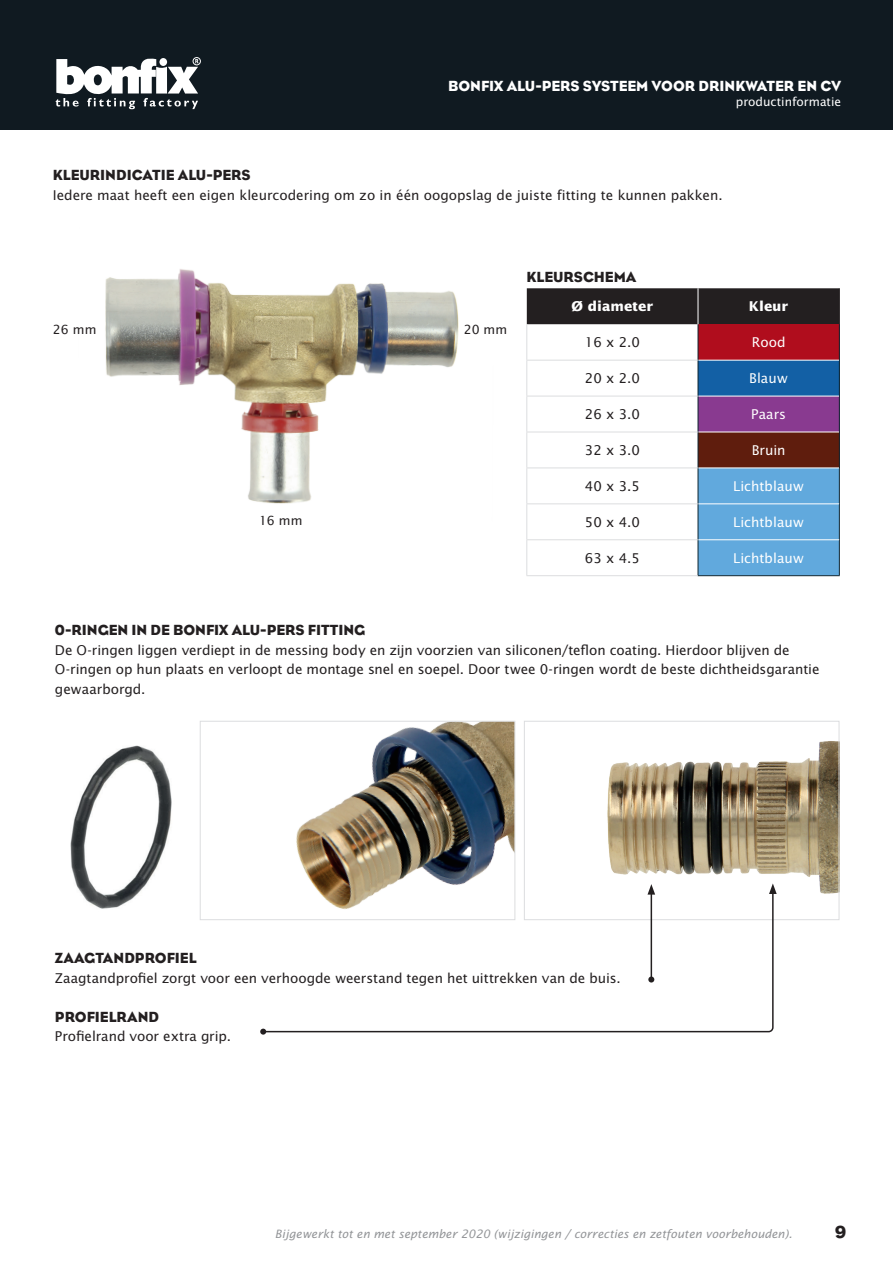
<style>
.page{position:relative;width:893px;height:1263px;background:#fff}
.page>*{position:absolute;margin:0;border:0;box-sizing:border-box;transform-origin:0 0}
.t1{font:18px "Eagle";color:#231f20}
.Teksttitel{font:15px "Eagle";color:#231f20}
.t2{font:15px "Eagle";color:#fff}
.Opsomming_dots{font:13.5px/19.5px "Lucida Sans Std";letter-spacing:-.005em;color:#231f20}
.Opsomming_dots-2{font:13.5px "Lucida Sans Std";color:#fff}
.t3{font:700 13.5px "Lucida Sans Std";color:#fff}
.Opsomming_dots-3{font:12.6px "Lucida Sans Std";color:#231f20}
.t4{font:12px "Lucida Sans Std";color:#fff}
.t5{font:italic 11.55px "Lucida Sans Std";color:#939598}
</style>
<div class="page">
<div style="left:0;top:0;width:893px;height:130px;background:#101a21"></div>
<svg style="left:56px;top:57px;width:145px;height:52px"></svg>
<img style="left:105px;top:269px;width:354px;height:235px">
<img style="left:296px;top:723px;width:217px;height:167px">
<img style="left:607px;top:741px;width:230px;height:153px">
<div style="left:524px;top:721px;width:315px;height:199px;border:1px solid #dcdddf"></div>
<div style="left:527px;top:288px;width:312px;height:36px;background:#231f20"></div>
<div style="left:698px;top:324px;width:141px;height:36px;background:#b00d1d"></div>
<div style="left:698px;top:360px;width:141px;height:36px;background:#1360a5"></div>
<div style="left:698px;top:396px;width:141px;height:36px;background:#893a90"></div>
<div style="left:698px;top:432px;width:141px;height:36px;background:#5f1d0d"></div>
<div style="left:699px;top:468px;width:140px;height:107px;background:#61a9dd"></div>
<hr style="left:698px;top:324px;width:1px;height:36px;background:#102631">
<hr style="left:839px;top:324px;width:1px;height:36px;background:#102631">
<hr style="left:698px;top:360px;width:1px;height:36px;background:#102631">
<hr style="left:839px;top:360px;width:1px;height:36px;background:#102631">
<hr style="left:698px;top:396px;width:1px;height:36px;background:#102631">
<hr style="left:839px;top:396px;width:1px;height:36px;background:#102631">
<hr style="left:698px;top:432px;width:1px;height:36px;background:#102631">
<hr style="left:839px;top:432px;width:1px;height:36px;background:#102631">
<hr style="left:698px;top:468px;width:1px;height:36px;background:#102631">
<hr style="left:839px;top:468px;width:1px;height:36px;background:#102631">
<hr style="left:698px;top:504px;width:1px;height:36px;background:#102631">
<hr style="left:839px;top:504px;width:1px;height:36px;background:#102631">
<hr style="left:698px;top:540px;width:1px;height:35px;background:#102631">
<hr style="left:839px;top:540px;width:1px;height:35px;background:#102631">
<hr style="left:698px;top:575px;width:142px;height:1px;background:#102631">
<hr style="left:698px;top:288px;width:1px;height:36px;background:#fff">
<hr style="left:839px;top:288px;width:1px;height:36px;background:#231f20">
<hr style="left:526px;top:324px;width:1px;height:36px;background:#dcdddf">
<hr style="left:526px;top:360px;width:1px;height:36px;background:#dcdddf">
<hr style="left:526px;top:360px;width:172px;height:1px;background:#dcdddf">
<hr style="left:526px;top:396px;width:1px;height:36px;background:#dcdddf">
<hr style="left:526px;top:396px;width:172px;height:1px;background:#dcdddf">
<hr style="left:526px;top:432px;width:1px;height:35px;background:#dcdddf">
<hr style="left:526px;top:468px;width:1px;height:35px;background:#dcdddf">
<hr style="left:526px;top:504px;width:1px;height:35px;background:#dcdddf">
<hr style="left:526px;top:540px;width:1px;height:35px;background:#dcdddf">
<hr style="left:526px;top:432px;width:172px;height:1px;background:#dcdddf">
<hr style="left:526px;top:467px;width:172px;height:1px;background:#dcdddf">
<hr style="left:526px;top:503px;width:172px;height:1px;background:#dcdddf">
<hr style="left:526px;top:539px;width:172px;height:1px;background:#dcdddf">
<hr style="left:526px;top:575px;width:172px;height:1px;background:#dcdddf">
<hr style="left:698px;top:503px;width:141px;height:1px;background:#fff">
<hr style="left:698px;top:467px;width:141px;height:1px;background:#fff">
<hr style="left:698px;top:539px;width:141px;height:1px;background:#fff">
<hr style="left:698px;top:432px;width:141px;height:1px;background:#fff">
<hr style="left:698px;top:396px;width:141px;height:1px;background:#fff">
<hr style="left:698px;top:360px;width:141px;height:1px;background:#fff">
<img style="left:70px;top:721px;width:174px;height:199px">
<svg style="left:647px;top:884px;width:8px;height:6px"></svg>
<svg style="left:262px;top:890px;width:512px;height:143px"></svg>
<svg style="left:260px;top:1029px;width:6px;height:6px"></svg>
<svg style="left:769px;top:883px;width:8px;height:11px"></svg>
<p class="t2" style="left:448px;top:78px;width:395px">BONFIX ALU-PERS SYSTEEM VOOR DRINKWATER EN CV</p>
<p class="t4" style="left:736px;top:95px;width:107px">productinformatie</p>
<p class="Teksttitel" style="left:53px;top:167px;width:199px">KLEURINDICATIE ALU-PERS</p>
<p class="Opsomming_dots" style="left:53px;top:186px;width:671px">Iedere maat heeft een eigen kleurcodering om zo in één oogopslag de juiste fitting te kunnen pakken.</p>
<p class="Opsomming_dots-3" style="left:53px;top:322px;width:45px">26 mm</p>
<p class="Opsomming_dots-3" style="left:464px;top:322px;width:45px">20 mm</p>
<p class="Opsomming_dots-3" style="left:259px;top:513px;width:45px">16 mm</p>
<p class="Teksttitel" style="left:526px;top:269px;width:112px">KLEURSCHEMA</p>
<p class="t3" style="left:572px;top:299px;width:83px">Ø diameter</p>
<p class="t3" style="left:749px;top:299px;width:41px">Kleur</p>
<p class="Opsomming_dots" style="left:585px;top:333px;width:57px">16 x 2.0</p>
<p class="Opsomming_dots-2" style="left:752px;top:335px;width:35px">Rood</p>
<p class="Opsomming_dots" style="left:585px;top:369px;width:57px">20 x 2.0</p>
<p class="Opsomming_dots-2" style="left:749px;top:371px;width:40px">Blauw</p>
<p class="Opsomming_dots" style="left:585px;top:405px;width:57px">26 x 3.0</p>
<p class="Opsomming_dots-2" style="left:751px;top:407px;width:36px">Paars</p>
<p class="Opsomming_dots" style="left:585px;top:441px;width:57px">32 x 3.0</p>
<p class="Opsomming_dots-2" style="left:752px;top:442px;width:35px">Bruin</p>
<p class="Opsomming_dots" style="left:585px;top:477px;width:57px">40 x 3.5</p>
<p class="Opsomming_dots-2" style="left:733px;top:478px;width:73px">Lichtblauw</p>
<p class="Opsomming_dots" style="left:585px;top:513px;width:57px">50 x 4.0</p>
<p class="Opsomming_dots-2" style="left:733px;top:514px;width:73px">Lichtblauw</p>
<p class="Opsomming_dots" style="left:585px;top:548px;width:57px">63 x 4.5</p>
<p class="Opsomming_dots-2" style="left:733px;top:550px;width:73px">Lichtblauw</p>
<p class="Teksttitel" style="left:55px;top:622px;width:312px">0-RINGEN IN DE BONFIX ALU-PERS FITTING</p>
<p class="Opsomming_dots" style="left:55px;top:641px;width:766px">De O-ringen liggen verdiept in de messing body en zijn voorzien van siliconen/teflon coating. Hierdoor blijven de<br>O-ringen op hun plaats en verloopt de montage snel en soepel. Door twee 0-ringen wordt de beste dichtheidsgarantie gewaarborgd.</p>
<p class="Teksttitel" style="left:55px;top:949px;width:143px">ZAAGTANDPROFIEL</p>
<p class="Opsomming_dots" style="left:55px;top:968px;width:567px">Zaagtandprofiel zorgt voor een verhoogde weerstand tegen het uittrekken van de buis.</p>
<p class="Teksttitel" style="left:55px;top:1008px;width:106px">PROFIELRAND</p>
<p class="Opsomming_dots" style="left:55px;top:1027px;width:178px">Profielrand voor extra grip.</p>
<p class="t5" style="left:275px;top:1227px;width:519px">Bijgewerkt tot en met september 2020 (wijzigingen / correcties en zetfouten voorbehouden).</p>
<p class="t1" style="left:835px;top:1221px;width:13px">9</p>
</div>
